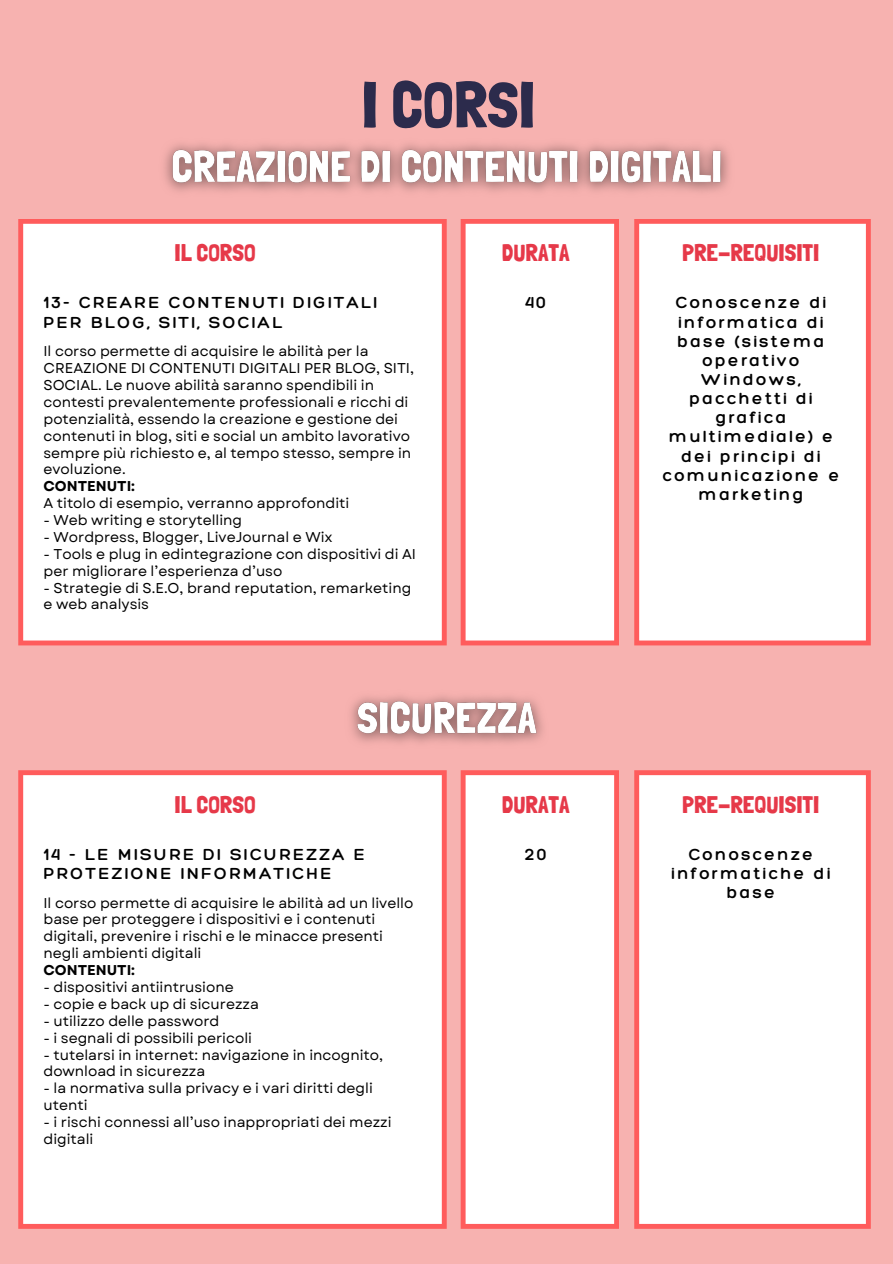
<style>
.page{position:relative;width:893px;height:1264px;background:#fff}
.page>*{position:absolute;margin:0;border:0;box-sizing:border-box;transform-origin:0 0}
.t1{font:64.5px "Londrina Solid";color:#2c2b4c}
.t2{font:24px "Londrina Solid";color:#e63949}
.t3{font:300 17.4px/19.2px "Hero";letter-spacing:.13em;color:#000}
.t4{font:14.25px/16.8px "Garet";color:#000}
.t5{font:700 14.25px "Garet";color:#000}
</style>
<div class="page">
<div style="left:0;top:0;width:892px;height:1263px;background:#f7b2b0"></div>
<div style="left:18px;top:219px;width:428px;height:426px;background:#fff"></div>
<div style="left:634px;top:219px;width:236px;height:426px;background:#fff"></div>
<svg style="left:460px;top:219px;width:159px;height:426px;background:#fef1f1"></svg>
<img style="left:164px;top:144px;width:565px;height:48px">
<div style="left:18px;top:770px;width:428px;height:458px;background:#fff"></div>
<svg style="left:634px;top:770px;width:236px;height:458px;background:#fef5f5"></svg>
<svg style="left:460px;top:770px;width:159px;height:458px;background:#fef3f3"></svg>
<img style="left:351px;top:696px;width:192px;height:47px">
<p class="t1" style="left:361px;top:66px;width:175px">I CORSI</p>
<p class="t2" style="left:174px;top:239px;width:83px">IL CORSO</p>
<p class="t2" style="left:502px;top:239px;width:69px">DURATA</p>
<p class="t2" style="left:682px;top:239px;width:139px">PRE-REQUISITI</p>
<p class="t3" style="left:525px;top:293px;width:22px">40</p>
<p class="t3" style="left:662px;top:293px;width:178px;text-align:center">Conoscenze di informatica di base (sistema operativo<br>Windows, pacchetti di grafica multimediale) e dei principi di comunicazione e marketing</p>
<p class="t3" style="left:43px;top:293px;width:335px">13- CREARE CONTENUTI DIGITALI<br>PER BLOG, SITI, SOCIAL</p>
<p class="t4" style="left:43px;top:343px;width:372px">Il corso permette di acquisire le abilità per la CREAZIONE DI CONTENUTI DIGITALI PER BLOG, SITI, SOCIAL. Le nuove abilità saranno spendibili in contesti prevalentemente professionali e ricchi di potenzialità, essendo la creazione e gestione dei contenuti in blog, siti e social un ambito lavorativo sempre più richiesto e, al tempo stesso, sempre in evoluzione.</p>
<p class="t5" style="left:43px;top:476px;width:93px">CONTENUTI:</p>
<p class="t4" style="left:43px;top:495px;width:307px">A titolo di esempio, verranno approfonditi</p>
<p class="t4" style="left:43px;top:511px;width:200px">- Web writing e storytelling</p>
<p class="t4" style="left:43px;top:528px;width:291px">- Wordpress, Blogger, LiveJournal e Wix</p>
<p class="t4" style="left:43px;top:545px;width:374px">- Tools e plug in edintegrazione con dispositivi di AI per migliorare l’esperienza d’uso</p>
<p class="t4" style="left:43px;top:579px;width:369px">- Strategie di S.E.O, brand reputation, remarketing e web analysis</p>
<p class="t2" style="left:174px;top:790px;width:83px">IL CORSO</p>
<p class="t2" style="left:502px;top:790px;width:69px">DURATA</p>
<p class="t2" style="left:682px;top:790px;width:139px">PRE-REQUISITI</p>
<p class="t3" style="left:525px;top:844px;width:23px">20</p>
<p class="t3" style="left:671px;top:844px;width:160px;text-align:center">Conoscenze informatiche di base</p>
<p class="t3" style="left:43px;top:844px;width:323px">14 - LE MISURE DI SICUREZZA E<br>PROTEZIONE INFORMATICHE</p>
<p class="t4" style="left:43px;top:894px;width:371px">Il corso permette di acquisire le abilità ad un livello base per proteggere i dispositivi e i contenuti digitali, prevenire i rischi e le minacce presenti negli ambienti digitali</p>
<p class="t5" style="left:43px;top:959px;width:93px">CONTENUTI:</p>
<p class="t4" style="left:43px;top:978px;width:192px">- dispositivi antiintrusione</p>
<p class="t4" style="left:43px;top:995px;width:217px">- copie e back up di sicurezza</p>
<p class="t4" style="left:43px;top:1012px;width:177px">- utilizzo delle password</p>
<p class="t4" style="left:43px;top:1029px;width:210px">- i segnali di possibili pericoli</p>
<p class="t4" style="left:43px;top:1046px;width:341px">- tutelarsi in internet: navigazione in incognito, download in sicurezza</p>
<p class="t4" style="left:43px;top:1079px;width:331px">- la normativa sulla privacy e i vari diritti degli utenti</p>
<p class="t4" style="left:43px;top:1113px;width:349px">- i rischi connessi all’uso inappropriati dei mezzi digitali</p>
</div>
